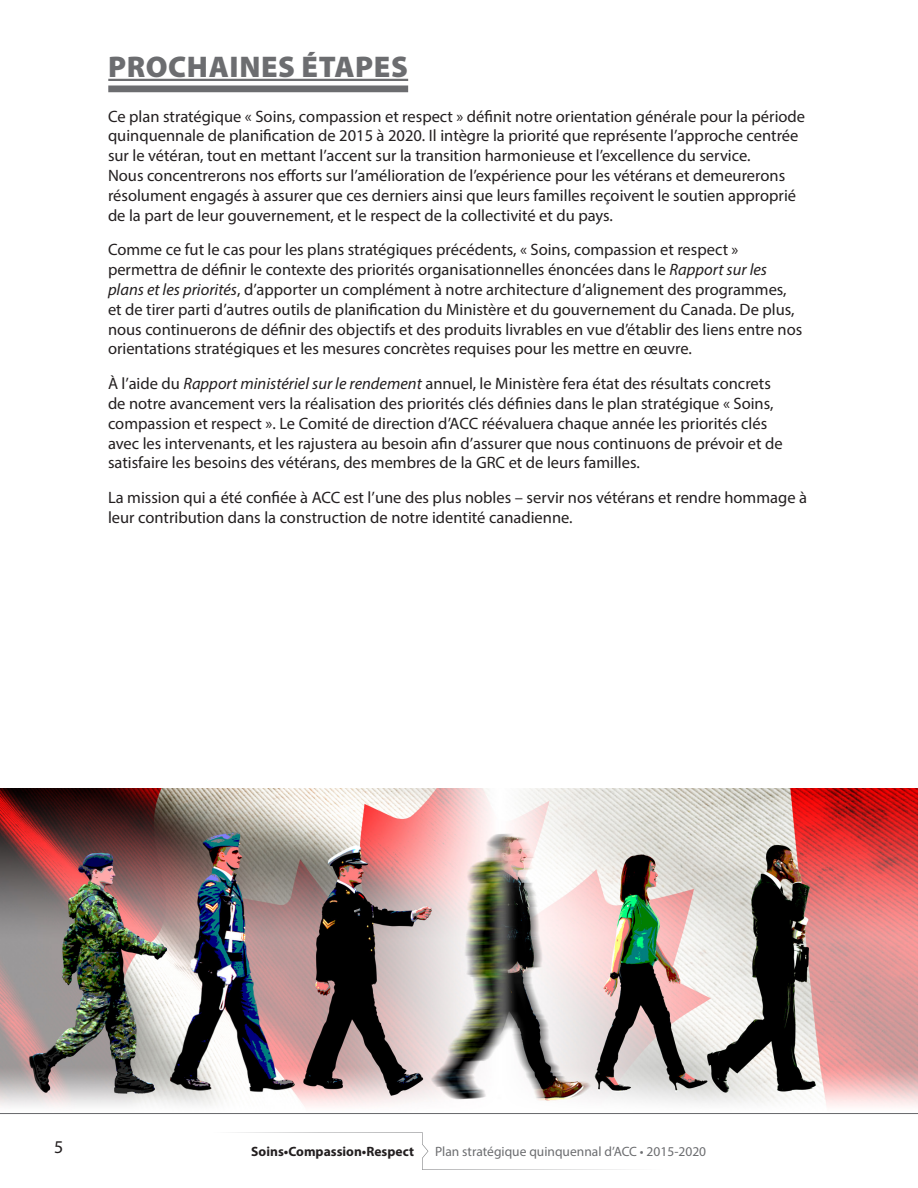
<style>
.page{position:relative;width:918px;height:1188px;background:#fff}
.page>*{position:absolute;margin:0;border:0;box-sizing:border-box;transform-origin:0 0}
.body{font:900 30px "Myriad Pro";letter-spacing:.02em;color:#6c6d70}
.t1{font:18px "Myriad Pro";color:#231f20}
.body-2{font:16.5px/19.8px "Myriad Pro";color:#231f20}
.t2{font:13.5px "Myriad Pro";color:#6c6d70}
.t3{font:700 13.5px "Myriad Pro";color:#231f20}
.s1{font-style:italic}
</style>
<div class="page">
<hr style="left:0;top:1113px;width:918px;height:1px;background:#6c6d70">
<svg style="left:235px;top:1132px;width:394px;height:38px"></svg>
<hr style="left:108px;top:79px;width:300px;height:2px;background:#6c6d70">
<div style="left:108px;top:86px;width:300px;height:6px;background:#6c6d70"></div>
<img style="left:0;top:789px;width:918px;height:318px">
<p class="body" style="left:108px;top:46px;width:301px">PROCHAINES ÉTAPES</p>
<p class="body-2" style="left:108px;top:106px;width:699px">Ce plan stratégique « Soins, compassion et respect » définit notre orientation générale pour la période quinquennale de planification de 2015 à 2020. Il intègre la priorité que représente l’approche centrée sur le vétéran, tout en mettant l’accent sur la transition harmonieuse et l’excellence du service.<br>Nous concentrerons nos efforts sur l’amélioration de l’expérience pour les vétérans et demeurerons résolument engagés à assurer que ces derniers ainsi que leurs familles reçoivent le soutien approprié de la part de leur gouvernement, et le respect de la collectivité et du pays.</p>
<p class="body-2" style="left:108px;top:240px;width:696px">Comme ce fut le cas pour les plans stratégiques précédents, « Soins, compassion et respect » permettra de définir le contexte des priorités organisationnelles énoncées dans le <span class="s1">Rapport sur les plans et les priorités</span>, d’apporter un complément à notre architecture d’alignement des programmes, et de tirer parti d’autres outils de planification du Ministère et du gouvernement du Canada. De plus, nous continuerons de définir des objectifs et des produits livrables en vue d’établir des liens entre nos orientations stratégiques et les mesures concrètes requises pour les mettre en œuvre.</p>
<p class="body-2" style="left:108px;top:373px;width:676px">À l’aide du <span class="s1">Rapport ministériel sur le rendement</span> annuel, le Ministère fera état des résultats concrets de notre avancement vers la réalisation des priorités clés définies dans le plan stratégique « Soins, compassion et respect ». Le Comité de direction d’ACC réévaluera chaque année les priorités clés avec les intervenants, et les rajustera au besoin afin d’assurer que nous continuons de prévoir et de satisfaire les besoins des vétérans, des membres de la GRC et de leurs familles.</p>
<p class="body-2" style="left:108px;top:487px;width:701px">La mission qui a été confiée à ACC est l’une des plus nobles – servir nos vétérans et rendre hommage à leur contribution dans la construction de notre identité canadienne.</p>
<p class="t1" style="left:54px;top:1136px;width:11px">5</p>
<p class="t3" style="left:251px;top:1142px;width:164px">Soins•Compassion•Respect</p>
<p class="t2" style="left:435px;top:1143px;width:273px">Plan stratégique quinquennal d’ACC • 2015-2020</p>
</div>
